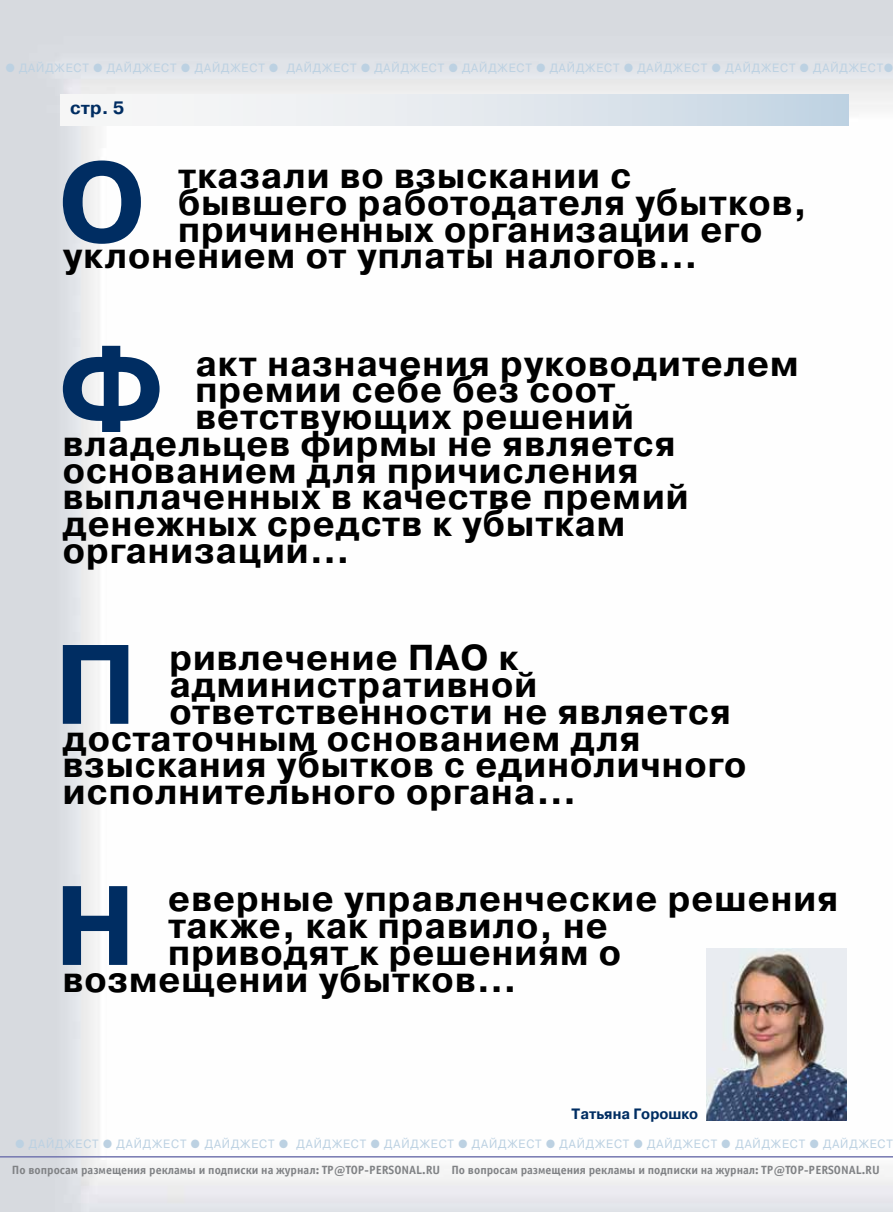
<style>
.page{position:relative;width:893px;height:1212px;background:#fff}
.page>*{position:absolute;margin:0;border:0;box-sizing:border-box;transform-origin:0 0}
.t1{font:700 112.5px "Pragmatica";color:#002d62}
.t2{font:700 36px "Pragmatica";letter-spacing:.03em;color:#000}
.t3{font:700 18px "Pragmatica";color:#002d62}
.t4{font:700 15px "Pragmatica";color:#002d62;scale:.95 1}
.t5{font:12px "Pragmatica";letter-spacing:.08em;color:#bcd1e2;scale:.94 1}
.t6{font:700 12px "Officina Sans C";color:#808285}
</style>
<div class="page">
<img style="left:0;top:0;width:893px;height:1212px">
<hr style="left:0;top:1156px;width:893px;height:1px;background:#7578b0">
<img style="left:707px;top:949px;width:140px;height:172px">
<div style="left:61px;top:94px;width:787px;height:32px;background:linear-gradient(to right,#fefbf9,#c6d6e4)"></div>
<p class="t5" style="left:6px;top:61px;width:945px">● дайджест ● дайджест ● дайджест ● дайджест ● дайджест ● дайджест ● дайджест ● дайджест ● дайджест ● дайджест●</p>
<p class="t3" style="left:70px;top:96px;width:56px">стр. 5</p>
<h1 class="t1" style="left:58px;top:130px;width:89px">О</h1>
<p class="t2" style="left:178px;top:152px;width:455px">тказали во взыскании с</p>
<p class="t2" style="left:178px;top:179px;width:630px">бывшего работодателя убытков,</p>
<p class="t2" style="left:178px;top:206px;width:586px">причиненных организации его</p>
<p class="t2" style="left:63px;top:233px;width:637px">уклонением от уплаты налогов…</p>
<h1 class="t1" style="left:60px;top:317px;width:105px">Ф</h1>
<p class="t2" style="left:195px;top:340px;width:605px">акт назначения руководителем</p>
<p class="t2" style="left:195px;top:366px;width:422px">премии себе без соот</p>
<p class="t2" style="left:195px;top:393px;width:440px">ветствующих решений</p>
<p class="t2" style="left:63px;top:420px;width:614px">владельцев фирмы не является</p>
<p class="t2" style="left:63px;top:447px;width:577px">основанием для причисления</p>
<p class="t2" style="left:63px;top:474px;width:627px">выплаченных в качестве премий</p>
<p class="t2" style="left:63px;top:500px;width:564px">денежных средств к убыткам</p>
<p class="t2" style="left:63px;top:527px;width:288px">организации…</p>
<h1 class="t1" style="left:55px;top:612px;width:84px">П</h1>
<p class="t2" style="left:169px;top:634px;width:350px">ривлечение ПАО к</p>
<p class="t2" style="left:169px;top:661px;width:369px">административной</p>
<p class="t2" style="left:169px;top:688px;width:563px">ответственности не является</p>
<p class="t2" style="left:63px;top:715px;width:579px">достаточным основанием для</p>
<p class="t2" style="left:63px;top:741px;width:685px">взыскания убытков с единоличного</p>
<p class="t2" style="left:63px;top:768px;width:515px">исполнительного органа…</p>
<h1 class="t1" style="left:55px;top:853px;width:83px">Н</h1>
<p class="t2" style="left:168px;top:875px;width:671px">еверные управленческие решения</p>
<p class="t2" style="left:168px;top:902px;width:441px">также, как правило, не</p>
<p class="t2" style="left:168px;top:929px;width:454px">приводят к решениям о</p>
<p class="t2" style="left:63px;top:956px;width:455px">возмещении убытков…</p>
<p class="t4" style="left:572px;top:1104px;width:135px">Татьяна Горошко</p>
<p class="t5" style="left:16px;top:1136px;width:935px">● дайджест ● дайджест ● дайджест ● дайджест ● дайджест ● дайджест ● дайджест ● дайджест ● дайджест ● дайджест</p>
<p class="t6" style="left:12px;top:1163px;width:869px">По вопросам размещения рекламы и подписки на журнал: TP@TOP-PERSONAL.RU По вопросам размещения рекламы и подписки на журнал: TP@TOP-PERSONAL.RU</p>
</div>
